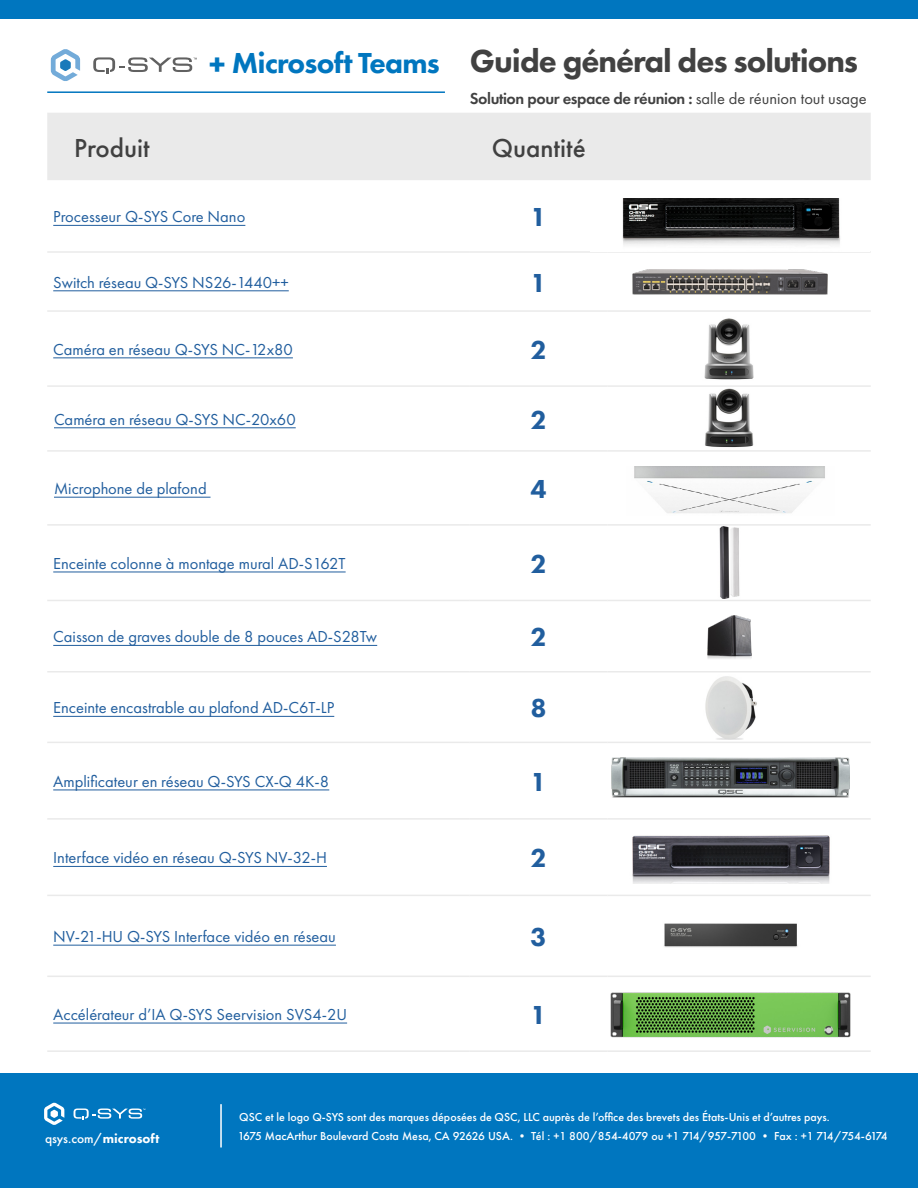
<style>
.page{position:relative;width:918px;height:1188px;background:#fff}
.page>*{position:absolute;margin:0;border:0;box-sizing:border-box;transform-origin:0 0}
.t1{font:800 33px "Futura PT";letter-spacing:-.03em;color:#414141}
.t2{font:800 30px "Futura PT";letter-spacing:-.025em;color:#0076bf}
.t3{font:500 27px "Futura PT";color:#414141}
.t4{font:800 27px "Futura PT";color:#215e9e}
.t5{font:16.5px "Futura PT";color:#215e9e}
.t6{font:600 16.5px "Futura PT";letter-spacing:-.025em;color:#414141}
.t7{font:500 13.5px "Futura PT";color:#fff}
.t8{font:500 12px "Futura PT";color:#fff}
.s1{font-size:33.6px}
.s2{font-weight:400}
.s3{font-weight:800}
</style>
<div class="page">
<div style="left:0;top:1074px;width:918px;height:114px;background:#0076bf"></div>
<hr style="left:220px;top:1104px;width:2px;height:43px;background:#fff">
<div style="left:0;top:0;width:918px;height:18px;background:#0076bf"></div>
<div style="left:47px;top:113px;width:824px;height:67px;background:#eaeaea"></div>
<hr style="left:470px;top:251px;width:138px;height:2px;background:#eaeaea">
<hr style="left:608px;top:251px;width:263px;height:2px;background:#eaeaea">
<hr style="left:470px;top:895px;width:138px;height:1px;background:#eaeaea">
<hr style="left:608px;top:895px;width:263px;height:1px;background:#eaeaea">
<hr style="left:470px;top:976px;width:138px;height:1px;background:#eaeaea">
<hr style="left:608px;top:976px;width:263px;height:1px;background:#eaeaea">
<hr style="left:470px;top:1050px;width:138px;height:2px;background:#eaeaea">
<hr style="left:470px;top:600px;width:138px;height:1px;background:#eaeaea">
<hr style="left:608px;top:600px;width:263px;height:1px;background:#eaeaea">
<hr style="left:470px;top:671px;width:138px;height:2px;background:#eaeaea">
<hr style="left:608px;top:671px;width:263px;height:2px;background:#eaeaea">
<hr style="left:47px;top:251px;width:423px;height:2px;background:#eaeaea">
<hr style="left:47px;top:600px;width:423px;height:1px;background:#eaeaea">
<hr style="left:47px;top:671px;width:423px;height:2px;background:#eaeaea">
<hr style="left:47px;top:895px;width:423px;height:1px;background:#eaeaea">
<hr style="left:47px;top:976px;width:423px;height:1px;background:#eaeaea">
<hr style="left:47px;top:1050px;width:423px;height:2px;background:#eaeaea">
<hr style="left:47px;top:310px;width:423px;height:2px;background:#eaeaea">
<hr style="left:470px;top:310px;width:138px;height:2px;background:#eaeaea">
<hr style="left:608px;top:310px;width:263px;height:2px;background:#eaeaea">
<hr style="left:47px;top:385px;width:423px;height:2px;background:#eaeaea">
<hr style="left:470px;top:385px;width:138px;height:2px;background:#eaeaea">
<hr style="left:608px;top:385px;width:263px;height:2px;background:#eaeaea">
<hr style="left:47px;top:450px;width:423px;height:2px;background:#eaeaea">
<hr style="left:470px;top:450px;width:138px;height:2px;background:#eaeaea">
<hr style="left:608px;top:450px;width:263px;height:2px;background:#eaeaea">
<hr style="left:47px;top:524px;width:423px;height:2px;background:#eaeaea">
<hr style="left:470px;top:524px;width:138px;height:2px;background:#eaeaea">
<hr style="left:608px;top:524px;width:263px;height:2px;background:#eaeaea">
<hr style="left:47px;top:742px;width:423px;height:1px;background:#eaeaea">
<hr style="left:470px;top:742px;width:138px;height:1px;background:#eaeaea">
<hr style="left:608px;top:742px;width:263px;height:1px;background:#eaeaea">
<hr style="left:47px;top:818px;width:423px;height:2px;background:#eaeaea">
<hr style="left:470px;top:818px;width:138px;height:2px;background:#eaeaea">
<hr style="left:608px;top:818px;width:263px;height:2px;background:#eaeaea">
<hr style="left:53px;top:225px;width:192px;height:1px;background:#215e9e">
<hr style="left:53px;top:290px;width:236px;height:1px;background:#215e9e">
<hr style="left:53px;top:357px;width:240px;height:1px;background:#215e9e">
<hr style="left:54px;top:427px;width:242px;height:1px;background:#215e9e">
<hr style="left:54px;top:497px;width:157px;height:1px;background:#215e9e">
<hr style="left:53px;top:572px;width:293px;height:1px;background:#215e9e">
<hr style="left:53px;top:645px;width:324px;height:1px;background:#215e9e">
<hr style="left:53px;top:716px;width:281px;height:1px;background:#215e9e">
<hr style="left:53px;top:790px;width:276px;height:1px;background:#215e9e">
<hr style="left:53px;top:866px;width:274px;height:1px;background:#215e9e">
<hr style="left:53px;top:945px;width:283px;height:1px;background:#215e9e">
<hr style="left:53px;top:1023px;width:294px;height:1px;background:#215e9e">
<hr style="left:47px;top:91px;width:398px;height:2px;background:#0076bf">
<img style="left:590px;top:198px;width:280px;height:54px">
<img style="left:633px;top:270px;width:195px;height:24px">
<img style="left:704px;top:318px;width:50px;height:62px">
<img style="left:634px;top:466px;width:191px;height:48px">
<img style="left:719px;top:526px;width:21px;height:72px">
<img style="left:705px;top:676px;width:52px;height:63px">
<svg style="left:51px;top:49px;width:29px;height:32px"></svg>
<svg style="left:93px;top:57px;width:104px;height:17px"></svg>
<svg style="left:44px;top:1103px;width:20px;height:22px"></svg>
<svg style="left:74px;top:1109px;width:71px;height:11px"></svg>
<img style="left:705px;top:388px;width:49px;height:60px">
<img style="left:632px;top:835px;width:198px;height:49px">
<img style="left:612px;top:757px;width:237px;height:41px">
<img style="left:664px;top:923px;width:134px;height:25px">
<img style="left:707px;top:615px;width:45px;height:44px">
<img style="left:608px;top:992px;width:263px;height:60px">
<h2 class="t2" style="left:209px;top:44px;width:233px"><span class="s1">+</span> Microsoft Teams</h2>
<h1 class="t1" style="left:470px;top:41px;width:390px">Guide général des solutions</h1>
<p class="t6" style="left:470px;top:88px;width:399px">Solution pour espace de réunion : <span class="s2">salle de réunion tout usage</span></p>
<h3 class="t3" style="left:74px;top:131px;width:77px">Produit</h3>
<h3 class="t3" style="left:492px;top:131px;width:95px">Quantité</h3>
<p class="t5" style="left:53px;top:207px;width:194px">Processeur Q-SYS Core Nano</p>
<h3 class="t4" style="left:531px;top:200px;width:18px">1</h3>
<p class="t5" style="left:53px;top:273px;width:237px">Switch réseau Q-SYS NS26-1440++</p>
<h3 class="t4" style="left:531px;top:266px;width:18px">1</h3>
<p class="t5" style="left:53px;top:340px;width:241px">Caméra en réseau Q-SYS NC-12x80</p>
<h3 class="t4" style="left:531px;top:333px;width:18px">2</h3>
<p class="t5" style="left:54px;top:410px;width:243px">Caméra en réseau Q-SYS NC-20x60</p>
<h3 class="t4" style="left:531px;top:403px;width:18px">2</h3>
<p class="t5" style="left:54px;top:479px;width:154px">Microphone de plafond</p>
<h3 class="t4" style="left:531px;top:472px;width:18px">4</h3>
<p class="t5" style="left:53px;top:554px;width:294px">Enceinte colonne à montage mural AD-S162T</p>
<h3 class="t4" style="left:531px;top:547px;width:18px">2</h3>
<p class="t5" style="left:53px;top:627px;width:325px">Caisson de graves double de 8 pouces AD-S28Tw</p>
<h3 class="t4" style="left:531px;top:621px;width:18px">2</h3>
<p class="t5" style="left:53px;top:698px;width:283px">Enceinte encastrable au plafond AD-C6T-LP</p>
<h3 class="t4" style="left:531px;top:691px;width:18px">8</h3>
<p class="t5" style="left:53px;top:772px;width:278px">Amplificateur en réseau Q-SYS CX-Q 4K-8</p>
<h3 class="t4" style="left:531px;top:765px;width:18px">1</h3>
<p class="t5" style="left:53px;top:848px;width:275px">Interface vidéo en réseau Q-SYS NV-32-H</p>
<h3 class="t4" style="left:531px;top:842px;width:18px">2</h3>
<p class="t5" style="left:53px;top:927px;width:284px">NV-21-HU Q-SYS Interface vidéo en réseau</p>
<h3 class="t4" style="left:531px;top:920px;width:18px">3</h3>
<p class="t5" style="left:53px;top:1005px;width:295px">Accélérateur d’IA Q-SYS Seervision SVS4-2U</p>
<h3 class="t4" style="left:531px;top:998px;width:18px">1</h3>
<p class="t7" style="left:45px;top:1131px;width:116px">qsys.com/<span class="s3">microsoft</span></p>
<p class="t8" style="left:239px;top:1109px;width:592px">QSC et le logo Q-SYS sont des marques déposées de QSC, LLC auprès de l’office des brevets des États-Unis et d’autres pays.</p>
<p class="t8" style="left:238px;top:1129px;width:651px">1675 MacArthur Boulevard Costa Mesa, CA 92626 USA. • Tél : +1 800/854-4079 ou +1 714/957-7100 • Fax : +1 714/754-6174</p>
</div>
